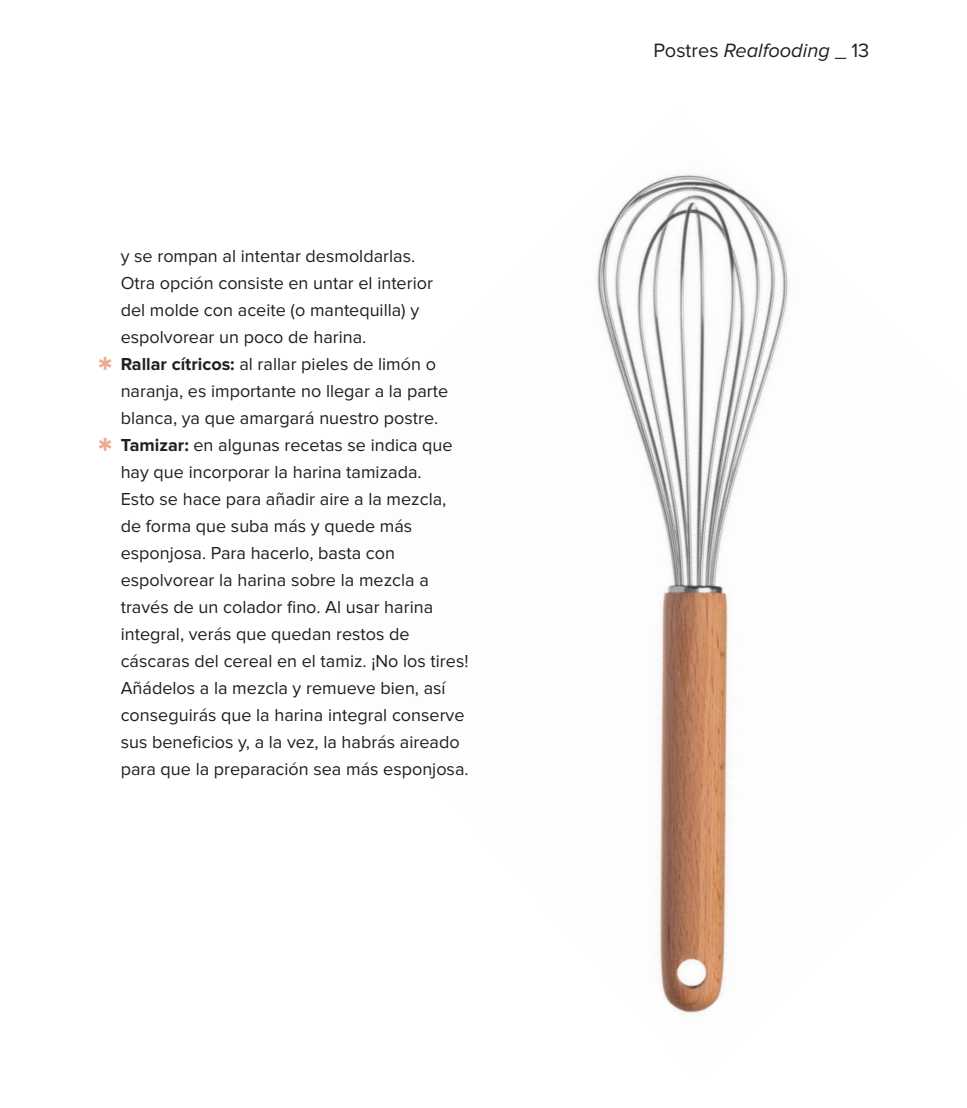
<style>
.page{position:relative;width:967px;height:1108px;background:#fff}
.page>*{position:absolute;margin:0;border:0;box-sizing:border-box;transform-origin:0 0}
.t1{font:40px "Proxima Nova Extrabld";color:#efaa92}
.t2{font:italic 20px "Proxima Nova";color:#231f20}
.t3{font:18px/27px "Proxima Nova";color:#231f20}
.s1{font-weight:700}
.s2{font-style:normal}
</style>
<div class="page">
<img style="left:596px;top:174px;width:194px;height:840px">
<p class="t3" style="left:121px;top:243px;width:314px">y se rompan al intentar desmoldarlas.<br>Otra opción consiste en untar el interior del molde con aceite (o mantequilla) y espolvorear un poco de harina.</p>
<h1 class="t1" style="left:98px;top:352px;width:16px">*</h1>
<p class="t3" style="left:121px;top:351px;width:329px"><span class="s1">Rallar cítricos:</span> al rallar pieles de limón o naranja, es importante no llegar a la parte blanca, ya que amargará nuestro postre.</p>
<h1 class="t1" style="left:98px;top:433px;width:16px">*</h1>
<p class="t3" style="left:121px;top:432px;width:349px"><span class="s1">Tamizar:</span> en algunas recetas se indica que hay que incorporar la harina tamizada.<br>Esto se hace para añadir aire a la mezcla, de forma que suba más y quede más esponjosa. Para hacerlo, basta con espolvorear la harina sobre la mezcla a través de un colador fino. Al usar harina integral, verás que quedan restos de cáscaras del cereal en el tamiz. ¡No los tires!<br>Añádelos a la mezcla y remueve bien, así conseguirás que la harina integral conserve sus beneficios y, a la vez, la habrás aireado para que la preparación sea más esponjosa.</p>
<p class="t2" style="left:653px;top:41px;width:217px"><span class="s2">Postres</span> Realfooding <span class="s2">_ 13</span></p>
</div>
